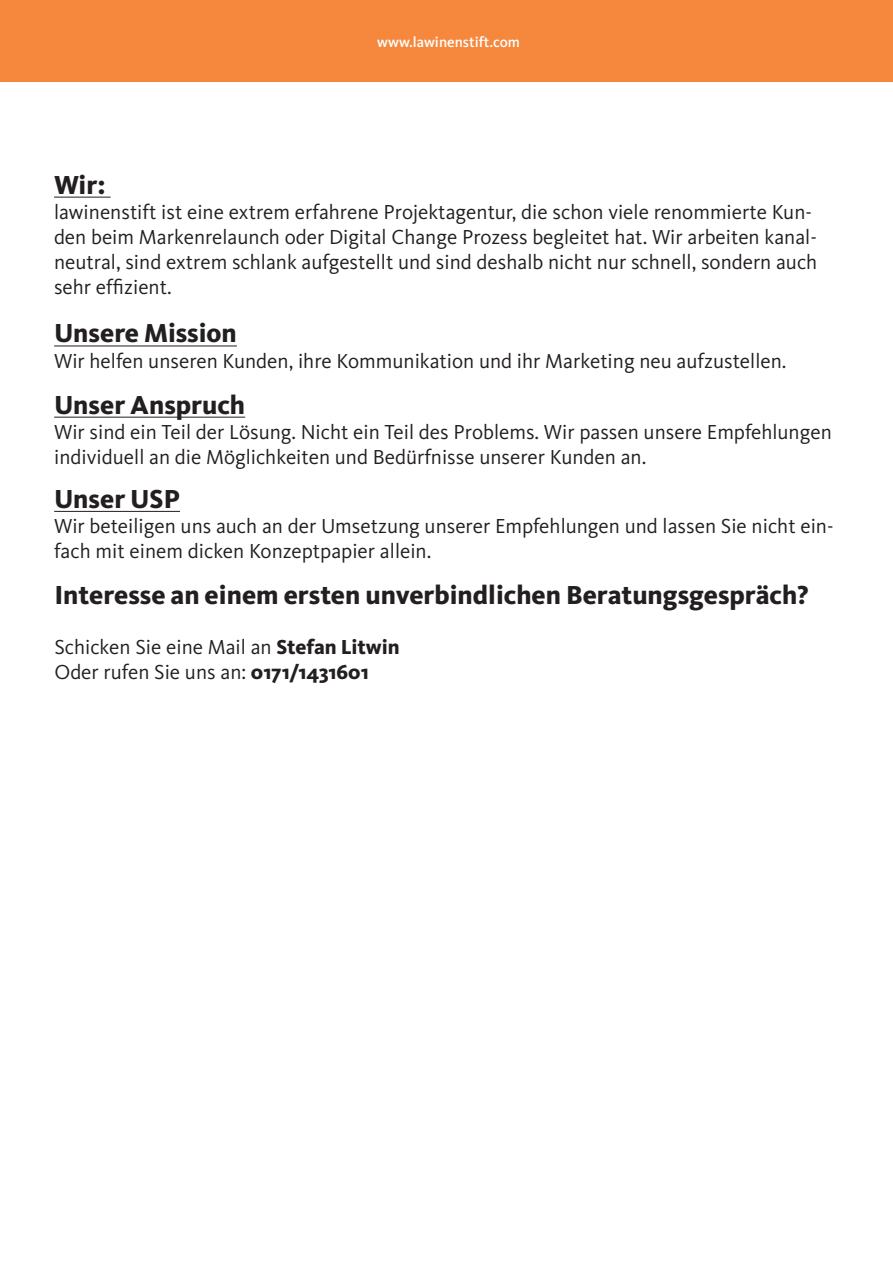
<style>
.page{position:relative;width:893px;height:1263px;background:#fff}
.page>*{position:absolute;margin:0;border:0;box-sizing:border-box;transform-origin:0 0}
.t1{font:800 27px "Kievit";color:#231f20}
.t2{font:21px/25.2px "Kievit";color:#231f20}
.T2{font:500 15px "Kievit";color:#fff}
.s1{font-weight:800}
</style>
<div class="page">
<div style="left:0;top:0;width:893px;height:81px;background:#f5883d"></div>
<hr style="left:54px;top:197px;width:57px;height:1px;background:#231f20">
<hr style="left:54px;top:346px;width:183px;height:1px;background:#231f20">
<hr style="left:54px;top:417px;width:191px;height:1px;background:#231f20">
<hr style="left:54px;top:511px;width:126px;height:1px;background:#231f20">
<p class="T2" style="left:377px;top:33px;width:144px">www.lawinenstift.com</p>
<p class="t1" style="left:54px;top:168px;width:53px">Wir:</p>
<p class="t2" style="left:54px;top:199px;width:765px">lawinenstift ist eine extrem erfahrene Projektagentur, die schon viele renommierte Kun&shy;den beim Markenrelaunch oder Digital Change Prozess begleitet hat. Wir arbeiten kanal&shy;neutral, sind extrem schlank aufgestellt und sind deshalb nicht nur schnell, sondern auch sehr effizient.</p>
<p class="t1" style="left:54px;top:317px;width:184px">Unsere Mission</p>
<p class="t2" style="left:54px;top:348px;width:734px">Wir helfen unseren Kunden, ihre Kommunikation und ihr Marketing neu aufzustellen.</p>
<p class="t1" style="left:54px;top:388px;width:192px">Unser Anspruch</p>
<p class="t2" style="left:54px;top:419px;width:779px">Wir sind ein Teil der Lösung. Nicht ein Teil des Problems. Wir passen unsere Empfehlungen individuell an die Möglichkeiten und Bedürfnisse unserer Kunden an.</p>
<p class="t1" style="left:54px;top:483px;width:127px">Unser USP</p>
<p class="t2" style="left:54px;top:514px;width:781px">Wir beteiligen uns auch an der Umsetzung unserer Empfehlungen und lassen Sie nicht ein&shy;fach mit einem dicken Konzeptpapier allein.</p>
<p class="t1" style="left:54px;top:579px;width:756px">Interesse an einem ersten unverbindlichen Beratungsgespräch?</p>
<p class="t2" style="left:54px;top:635px;width:347px">Schicken Sie eine Mail an <span class="s1">Stefan Litwin</span></p>
<p class="t2" style="left:54px;top:660px;width:316px">Oder rufen Sie uns an: <span class="s1">0171/1431601</span></p>
</div>
